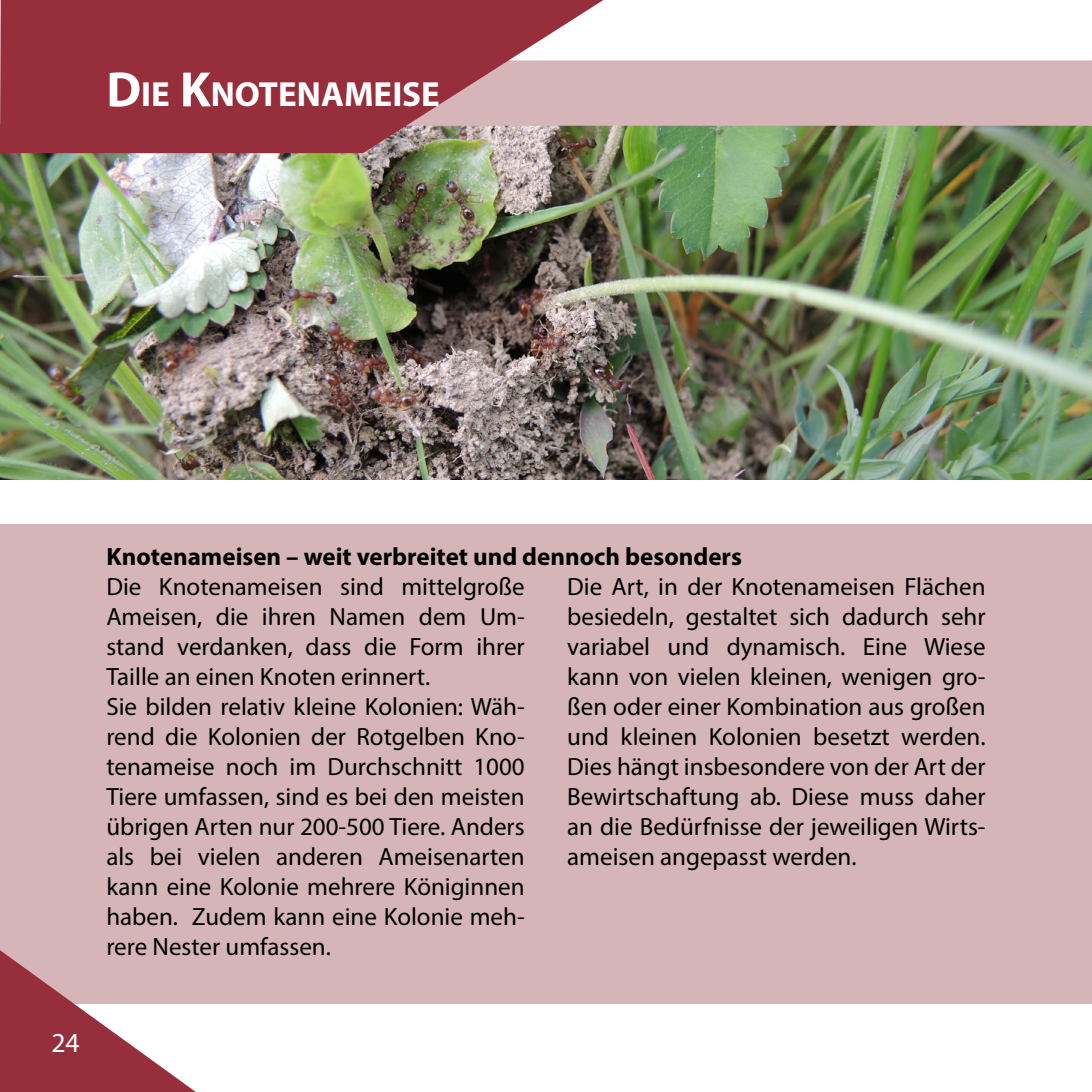
<style>
.page{position:relative;width:1092px;height:1092px;background:#fff}
.page>*{position:absolute;margin:0;border:0;box-sizing:border-box;transform-origin:0 0}
.Überschrift_Links{font:700 35px "Myriad Pro";color:#fff}
.Inhaltsverzeichnis{font:27.5px "Myriad Pro";color:#fff}
.Text{font:25px/30px "Myriad Pro";color:#000;text-align:justify}
.Text-2{font:700 25px "Myriad Pro";color:#000}
.s1{font-size:50px}
</style>
<div class="page">
<img style="left:0;top:126px;width:1091px;height:353px">
<div style="left:0;top:524px;width:1091px;height:479px;background:#d5b5b8"></div>
<div style="left:137px;top:62px;width:954px;height:62px;background:#d5b5b8"></div>
<div style="left:135px;top:60px;width:956px;height:66px;border:2px solid #d5b5b8"></div>
<svg style="left:1090px;top:61px;width:1px;height:65px"></svg>
<svg style="left:0;top:0;width:603px;height:153px;background:#a14953"></svg>
<svg style="left:0;top:950px;width:196px;height:141px"></svg>
<p class="Überschrift_Links" style="left:106px;top:72px;width:335px"><span class="s1">D</span>IE <span class="s1">K</span>NOTENAMEISE</p>
<p class="Text-2" style="left:106px;top:540px;width:637px">Knotenameisen – weit verbreitet und dennoch besonders</p>
<p class="Text" style="left:106px;top:571px;width:420px">Die Knotenameisen sind mittelgroße Ameisen, die ihren Namen dem Um&shy;stand verdanken, dass die Form ihrer Taille an einen Knoten erinnert.</p>
<p class="Text" style="left:106px;top:691px;width:420px">Sie bilden relativ kleine Kolonien: Wäh&shy;rend die Kolonien der Rotgelben Kno&shy;tenameise noch im Durchschnitt 1000<br>Tiere umfassen, sind es bei den meisten übrigen Arten nur 200-500 Tiere. Anders als bei vielen anderen Ameisenarten kann eine Kolonie mehrere Königinnen haben. Zudem kann eine Kolonie meh&shy;rere Nester umfassen.</p>
<p class="Text" style="left:567px;top:571px;width:420px">Die Art, in der Knotenameisen Flächen besiedeln, gestaltet sich dadurch sehr variabel und dynamisch. Eine Wiese kann von vielen kleinen, wenigen gro&shy;ßen oder einer Kombination aus großen und kleinen Kolonien besetzt werden.<br>Dies hängt insbesondere von der Art der Bewirtschaftung ab. Diese muss daher an die Bedürfnisse der jeweiligen Wirts&shy;ameisen angepasst werden.</p>
<p class="Inhaltsverzeichnis" style="left:51px;top:1026px;width:30px">24</p>
</div>
